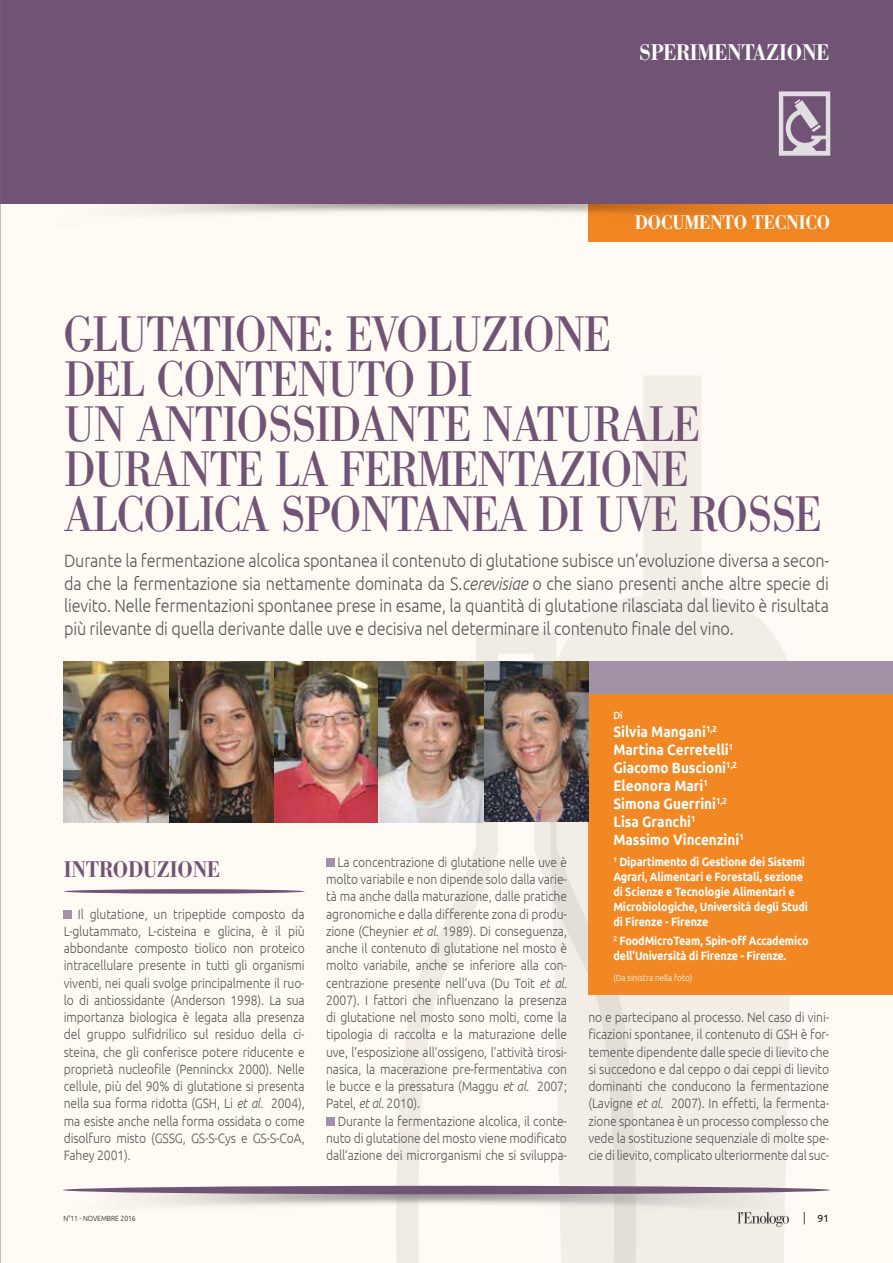
<style>
.page{position:relative;width:893px;height:1263px;background:#fffaf3}
.page>*{position:absolute;margin:0;border:0;box-sizing:border-box;transform-origin:0 0}
.t1{font:49.5px/45px "AT Our Bodoni";letter-spacing:-.02em;color:#715475;scale:.9 1}
.t2{font:500 22.5px "AT Our Bodoni";letter-spacing:-.01em;color:#fff;scale:.9 1}
.t3{font:500 22.5px "AT Our Bodoni";letter-spacing:-.01em;color:#715475;scale:.9 1}
.t4{font:500 19.5px "AT Our Bodoni";letter-spacing:-.01em;color:#fff;scale:.9 1}
.t5{font:300 18px/22.5px "Ubuntu";letter-spacing:-.01em;color:#565655;text-align:justify;scale:.9 1}
.t6{font:700 15px/18px "Ubuntu";color:#fff;scale:.9 1}
.t7{font:300 13.5px/17.2px "Ubuntu";letter-spacing:-.01em;color:#565655;text-align:justify;scale:.9 1}
.t8{font:700 12px/15px "Ubuntu";letter-spacing:-.01em;color:#fff;scale:.9 1}
.t9{font:10.5px "Ubuntu";color:#1b1b1a}
.t10{font:500 10.5px "Ubuntu";color:#fff;scale:.9 1}
.t11{font:300 9px "Ubuntu";color:#fff;scale:.9 1}
.t12{font:300 7.5px "Ubuntu";color:#1b1b1a;scale:.9 1}
.s1{font-style:italic}
</style>
<div class="page">
<div style="left:0;top:0;width:893px;height:204px;background:#715475"></div>
<svg style="left:779px;top:91px;width:51px;height:65px"></svg>
<svg style="left:575px;top:376px;width:246px;height:887px"></svg>
<svg style="left:395px;top:630px;width:243px;height:633px"></svg>
<div style="left:588px;top:204px;width:305px;height:38px;background:#f18824"></div>
<img style="left:63px;top:1189px;width:767px;height:34px">
<div style="left:63px;top:1186px;width:767px;height:8px;background:#715475;border-radius:50%"></div>
<img style="left:0;top:0;width:1px;height:1263px">
<div style="left:379px;top:662px;width:514px;height:160px;background:#a391a7"></div>
<div style="left:588px;top:694px;width:305px;height:300px;background:#f18824"></div>
<div style="left:64px;top:889px;width:241px;height:5px;background:#715475;border-radius:50%"></div>
<div style="left:64px;top:910px;width:8px;height:9px;background:#a391a7"></div>
<div style="left:326px;top:859px;width:8px;height:8px;background:#a391a7"></div>
<div style="left:326px;top:1117px;width:8px;height:9px;background:#a391a7"></div>
<img style="left:64px;top:662px;width:524px;height:160px">
<h2 class="t2" style="left:639px;top:38px;width:213px">SPERIMENTAZIONE</h2>
<h3 class="t4" style="left:635px;top:211px;width:219px">DOCUMENTO TECNICO</h3>
<h1 class="t1" style="left:64px;top:312px;width:843px">GLUTATIONE: EVOLUZIONE<br>DEL CONTENUTO DI<br>UN ANTIOSSIDANTE NATURALE<br>DURANTE LA FERMENTAZIONE<br>ALCOLICA SPONTANEA DI UVE ROSSE</h1>
<p class="t5" style="left:64px;top:549px;width:851px">Durante la fermentazione alcolica spontanea il contenuto di glutatione subisce un’evoluzione diversa a secon&shy;da che la fermentazione sia nettamente dominata da S.<span class="s1">cerevisiae</span> o che siano presenti anche altre specie di lievito. Nelle fermentazioni spontanee prese in esame, la quantità di glutatione rilasciata dal lievito è risultata più rilevante di quella derivante dalle uve e decisiva nel determinare il contenuto finale del vino.</p>
<h2 class="t3" style="left:64px;top:856px;width:175px">INTRODUZIONE</h2>
<p class="t7" style="left:64px;top:905px;width:269px;text-indent:14px">Il glutatione, un tripeptide composto da L-glutammato, L-cisteina e glicina, è il più abbondante composto tiolico non proteico intracellulare presente in tutti gli organismi viventi, nei quali svolge principalmente il ruo&shy;lo di antiossidante (Anderson 1998). La sua importanza biologica è legata alla presenza del gruppo sulfidrilico sul residuo della ci&shy;steina, che gli conferisce potere riducente e proprietà nucleofile (Penninckx 2000). Nelle cellule, più del 90% di glutatione si presenta nella sua forma ridotta (GSH, Li <span class="s1">et al.</span> 2004), ma esiste anche nella forma ossidata o come disolfuro misto (GSSG, GS-S-Cys e GS-S-CoA, Fahey 2001).</p>
<p class="t7" style="left:326px;top:853px;width:269px;text-indent:11px">La concentrazione di glutatione nelle uve è molto variabile e non dipende solo dalla varie&shy;tà ma anche dalla maturazione, dalle pratiche agronomiche e dalla differente zona di produ&shy;zione (Cheynier <span class="s1">et al.</span> 1989). Di conseguenza, anche il contenuto di glutatione nel mosto è molto variabile, anche se inferiore alla con&shy;centrazione presente nell’uva (Du Toit <span class="s1">et al.<br></span>2007). I fattori che influenzano la presenza di glutatione nel mosto sono molti, come la tipologia di raccolta e la maturazione delle uve, l’esposizione all’ossigeno, l’attività tirosi&shy;nasica, la macerazione pre-fermentativa con le bucce e la pressatura (Maggu <span class="s1">et al.</span> 2007; Patel, <span class="s1">et al.</span> 2010).</p>
<p class="t7" style="left:326px;top:1112px;width:269px;text-indent:12px">Durante la fermentazione alcolica, il conte&shy;nuto di glutatione del mosto viene modificato dall’azione dei microrganismi che si sviluppa-</p>
<p class="t10" style="left:613px;top:708px;width:12px">Di</p>
<p class="t6" style="left:613px;top:722px;width:146px">Silvia Mangani<sup>1,2<br></sup>Martina Cerretelli<sup>1<br></sup>Giacomo Buscioni<sup>1,2<br></sup>Eleonora Mari<sup>1<br></sup>Simona Guerrini<sup>1,2<br></sup>Lisa Granchi<sup>1<br></sup>Massimo Vincenzini<sup>1</sup></p>
<p class="t8" style="left:613px;top:854px;width:218px"><sup>1</sup> Dipartimento di Gestione dei Sistemi Agrari, Alimentari e Forestali, sezione di Scienze e Tecnologie Alimentari e Microbiologiche, Università degli Studi di Firenze - Firenze</p>
<p class="t8" style="left:613px;top:933px;width:219px"><sup>2</sup> FoodMicroTeam, Spin-off Accademico dell’Università di Firenze - Firenze.</p>
<p class="t11" style="left:613px;top:973px;width:89px">(Da sinistra nella foto)</p>
<p class="t7" style="left:588px;top:1008px;width:269px">no e partecipano al processo. Nel caso di vini&shy;ficazioni spontanee, il contenuto di GSH è for&shy;temente dipendente dalle specie di lievito che si succedono e dal ceppo o dai ceppi di lievito dominanti che conducono la fermentazione (Lavigne <span class="s1">et al.</span> 2007). In effetti, la fermenta&shy;zione spontanea è un processo complesso che vede la sostituzione sequenziale di molte spe&shy;cie di lievito, complicato ulteriormente dal suc-</p>
<p class="t12" style="left:64px;top:1214px;width:82px">N°11 - NOVEMBRE 2016</p>
<p class="t9" style="left:817px;top:1212px;width:13px">91</p>
</div>
